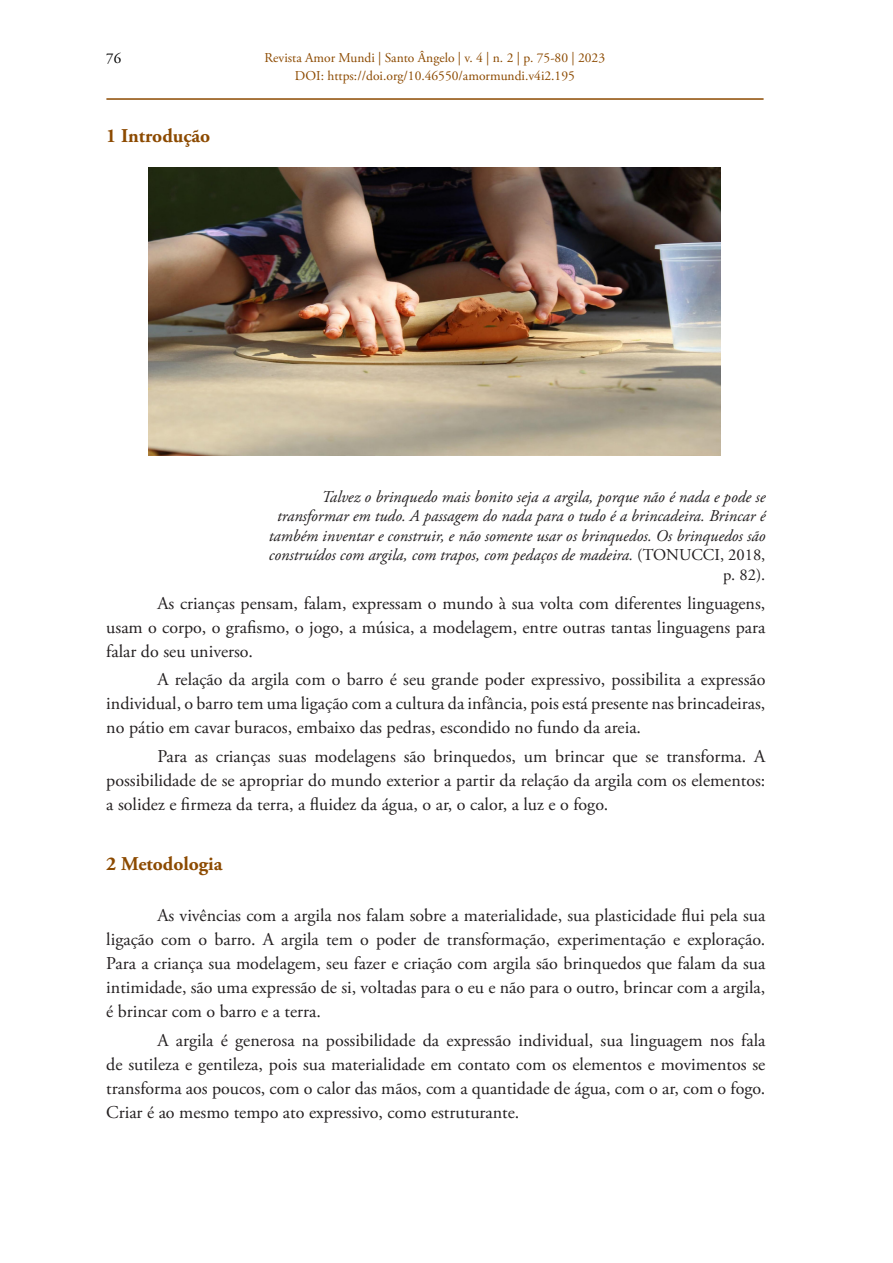
<style>
.page{position:relative;width:893px;height:1263px;background:#fff}
.page>*{position:absolute;margin:0;border:0;box-sizing:border-box;transform-origin:0 0}
.SUBÍTULO_1{font:700 19.5px "Adobe Garamond Pro";color:#8c4a00}
.TEXTO_NORMAL{font:18px/24px "Adobe Garamond Pro";color:#231f20;text-align:justify}
.CITAÇÕES{font:italic 16.5px/19.5px "Adobe Garamond Pro";color:#231f20;text-align:right}
.t1{font:15px "Adobe Garamond Pro";color:#000}
.t2{font:13.5px/18px "Adobe Garamond Pro";color:#8c4a00;text-align:center}
.s1{font-style:normal}
</style>
<div class="page">
<hr style="left:106px;top:98px;width:658px;height:2px;background:#8c4a00">
<img style="left:149px;top:168px;width:572px;height:287px">
<p class="t1" style="left:106px;top:49px;width:16px">76</p>
<p class="t2" style="left:265px;top:49px;width:342px">Revista Amor Mundi | Santo Ângelo | v. 4 | n. 2 | p. 75-80 | 2023<br>DOI: https://doi.org/10.46550/amormundi.v4i2.195</p>
<p class="SUBÍTULO_1" style="left:106px;top:124px;width:105px">1 Introdução</p>
<p class="CITAÇÕES" style="left:269px;top:487px;width:498px">Talvez o brinquedo mais bonito seja a argila, porque não é nada e pode se transformar em tudo. A passagem do nada para o tudo é a brincadeira. Brincar é também inventar e construir, e não somente usar os brinquedos. Os brinquedos são construídos com argila, com trapos, com pedaços de madeira. <span class="s1">(TONUCCI, 2018, p. 82).</span></p>
<p class="TEXTO_NORMAL" style="left:106px;top:592px;width:661px;text-indent:51px">As crianças pensam, falam, expressam o mundo à sua volta com diferentes linguagens, usam o corpo, o grafismo, o jogo, a música, a modelagem, entre outras tantas linguagens para falar do seu universo.</p>
<p class="TEXTO_NORMAL" style="left:106px;top:668px;width:661px;text-indent:51px">A relação da argila com o barro é seu grande poder expressivo, possibilita a expressão individual, o barro tem uma ligação com a cultura da infância, pois está presente nas brincadeiras, no pátio em cavar buracos, embaixo das pedras, escondido no fundo da areia.</p>
<p class="TEXTO_NORMAL" style="left:106px;top:745px;width:661px;text-indent:51px">Para as crianças suas modelagens são brinquedos, um brincar que se transforma. A possibilidade de se apropriar do mundo exterior a partir da relação da argila com os elementos: a solidez e firmeza da terra, a fluidez da água, o ar, o calor, a luz e o fogo.</p>
<p class="SUBÍTULO_1" style="left:106px;top:852px;width:118px">2 Metodologia</p>
<p class="TEXTO_NORMAL" style="left:106px;top:904px;width:661px;text-indent:51px">As vivências com a argila nos falam sobre a materialidade, sua plasticidade flui pela sua ligação com o barro. A argila tem o poder de transformação, experimentação e exploração.<br>Para a criança sua modelagem, seu fazer e criação com argila são brinquedos que falam da sua intimidade, são uma expressão de si, voltadas para o eu e não para o outro, brincar com a argila, é brincar com o barro e a terra.</p>
<p class="TEXTO_NORMAL" style="left:106px;top:1029px;width:661px;text-indent:51px">A argila é generosa na possibilidade da expressão individual, sua linguagem nos fala de sutileza e gentileza, pois sua materialidade em contato com os elementos e movimentos se transforma aos poucos, com o calor das mãos, com a quantidade de água, com o ar, com o fogo.<br>Criar é ao mesmo tempo ato expressivo, como estruturante.</p>
</div>
